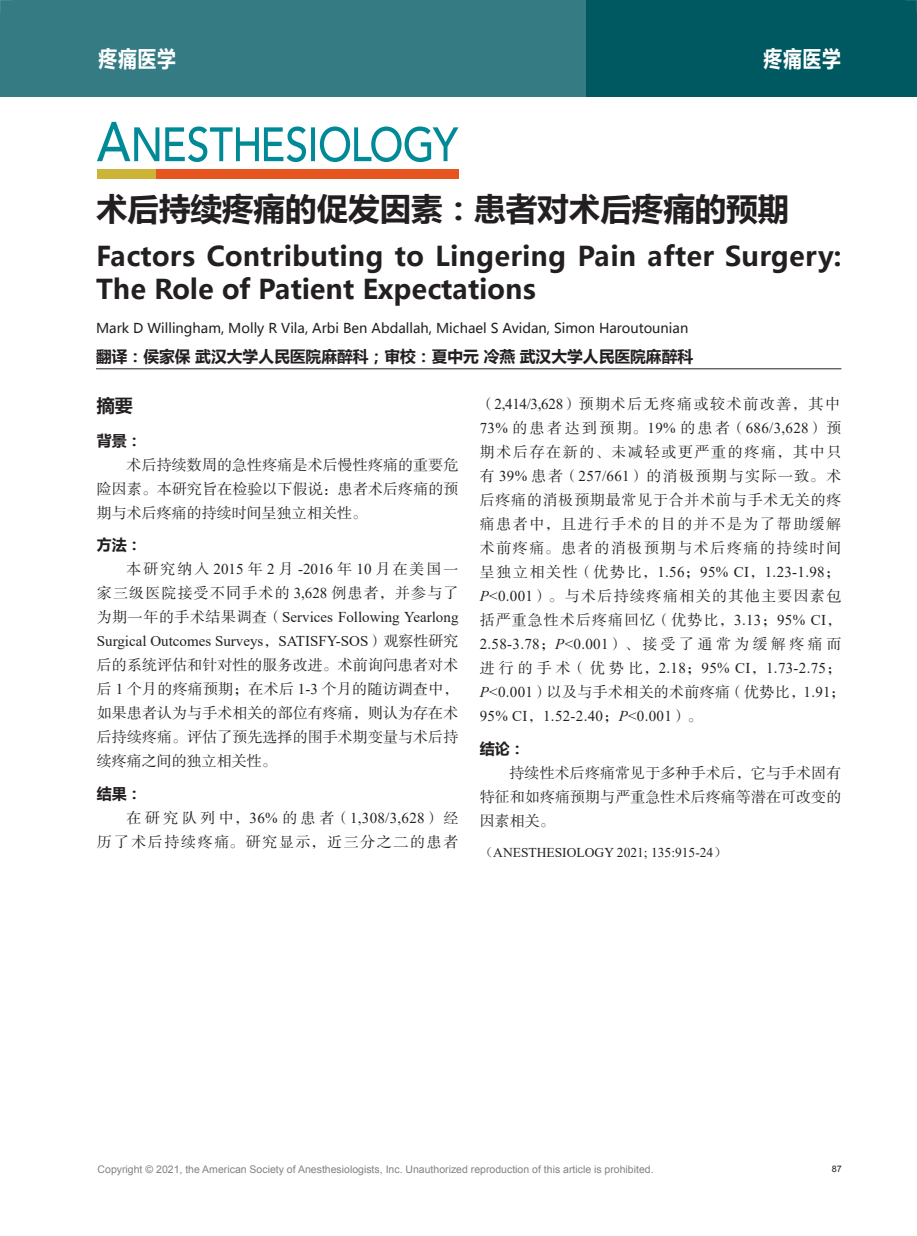
<style>
.page{position:relative;width:917px;height:1236px;background:#fff}
.page>*{position:absolute;margin:0;border:0;box-sizing:border-box;transform-origin:0 0}
.大标题{font:700 31.5px "Microsoft Ya Hei";color:#231f20}
.大标题英文{font:700 27px/33px "Microsoft Ya Hei";letter-spacing:.01em;color:#231f20}
.页眉{font:23.4px "FZLTCHJW GB1 0";color:#fff;scale:.83 1}
.标-1{font:700 18px "Microsoft Ya Hei";color:#231f20}
.翻译_审校{font:700 15.75px "Microsoft Ya Hei";color:#231f20}
.正文{font:15px/24px "FZSSK GBK1 0";letter-spacing:.095em;color:#231f20}
.正文-2{font:15px/24px "FZSSK GBK1 0";letter-spacing:.05em;color:#231f20;text-align:justify}
.正文-3{font:15px/24px "FZSSK GBK1 0";letter-spacing:.11em;color:#231f20;text-align:right}
.小标{font:700 15px "Microsoft Ya Hei";color:#231f20}
.文前{font:13.5px "Microsoft Ya Hei";color:#231f20}
.英文{font:13.5px "Times New Roman";color:#231f20}
.t1{font:10.5px "Arial";color:#808285}
.t2{font:9px "Arial";color:#231f20}
.s1{font-family:"Times New Roman"}
.s2{font-family:"Times New Roman";font-style:italic}
.s3{font-family:"Sim Sun"}
</style>
<div class="page">
<div style="left:0;top:0;width:12px;height:97px;background:#347b84"></div>
<div style="left:12px;top:0;width:904px;height:97px;background:#347b84"></div>
<div style="left:586px;top:0;width:330px;height:97px;background:#005861"></div>
<div style="left:149px;top:170px;width:309px;height:9px;background:#e6551f"></div>
<div style="left:97px;top:170px;width:58px;height:9px;background:#cbb437"></div>
<svg style="left:97px;top:122px;width:361px;height:40px"></svg>
<hr style="left:96px;top:368px;width:745px;height:1px;background:#231f20">
<svg style="left:0;top:0;width:12px;height:12px"></svg>
<svg style="left:905px;top:0;width:12px;height:13px"></svg>
<p class="页眉" style="left:98px;top:46px;width:95px">疼痛医学</p>
<h3 class="页眉" style="left:763px;top:46px;width:95px">疼痛医学</h3>
<p class="大标题" style="left:96px;top:186px;width:695px">术后持续疼痛的促发因素：患者对术后疼痛的预期</p>
<p class="大标题英文" style="left:96px;top:239px;width:747px">Factors Contributing to Lingering Pain after Surgery:<br>The Role of Patient Expectations</p>
<p class="文前" style="left:96px;top:319px;width:593px">Mark D Willingham, Molly R Vila, Arbi Ben Abdallah, Michael S Avidan, Simon Haroutounian</p>
<p class="翻译_审校" style="left:96px;top:345px;width:598px">翻译：侯家保 武汉大学人民医院麻醉科；审校：夏中元 冷燕 武汉大学人民医院麻醉科</p>
<p class="标-1" style="left:97px;top:392px;width:37px">摘要</p>
<p class="小标" style="left:97px;top:430px;width:46px">背景：</p>
<p class="正文-2" style="left:97px;top:453px;width:363px;text-indent:30px">术后持续数周的急性疼痛是术后慢性疼痛的重要危险因素。本研究旨在检验以下假说：患者术后疼痛的预期与术后疼痛的持续时间呈独立相关性。</p>
<p class="小标" style="left:97px;top:534px;width:46px">方法：</p>
<p class="正文-2" style="left:97px;top:558px;width:363px;text-indent:30px">本研究纳入 <span class="s1">2015</span> 年 <span class="s1">2</span> 月 <span class="s1">-2016</span> 年 <span class="s1">10</span> 月在美国一家三级医院接受不同手术的 <span class="s1">3,628</span> 例患者，并参与了为期一年的手术结果调查（<span class="s1">Services Following Yearlong Surgical Outcomes Surveys</span>，<span class="s1">SATISFY-SOS</span>）观察性研究后的系统评估和针对性的服务改进。术前询问患者对术后 <span class="s1">1</span> 个月的疼痛预期；在术后 <span class="s1">1-3</span> 个月的随访调查中，如果患者认为与手术相关的部位有疼痛，则认为存在术后持续疼痛。评估了预先选择的围手术期变量与术后持续疼痛之间的独立相关性。</p>
<p class="小标" style="left:97px;top:783px;width:46px">结果：</p>
<p class="正文-3" style="left:97px;top:806px;width:363px">在研究队列中，<span class="s1">36%</span> 的患者（<span class="s1">1,308/3,628</span>）经<br>历了术后持续疼痛。研究显示，近三分之二的患者</p>
<p class="正文" style="left:480px;top:392px;width:367px">（<span class="s1">2,414/3,628</span>）预期术后无疼痛或较术前改善，其中<br><span class="s1">73%</span> 的患者达到预期。<span class="s1">19%</span> 的患者（<span class="s1">686/3,628</span>）预期术后存在新的、未减轻或更严重的疼痛，其中只有 <span class="s1">39%</span> 患者（<span class="s1">257/661</span>）的消极预期与实际一致。术后疼痛的消极预期最常见于合并术前与手术无关的疼痛患者中，且进行手术的目的并不是为了帮助缓解术前疼痛。患者的消极预期与术后疼痛的持续时间呈独立相关性（优势比，<span class="s1">1.56</span>；<span class="s1">95% CI</span>，<span class="s1">1.23-1.98</span>；<br><span class="s2">P</span><span class="s1">&lt;0.001</span>）。与术后持续疼痛相关的其他主要因素包括严重急性术后疼痛回忆（优势比，<span class="s1">3.13</span>；<span class="s1">95% CI</span>，<br><span class="s1">2.58-3.78</span>；<span class="s2">P</span><span class="s1">&lt;0.001</span>）、接受了通常为缓解疼痛而进行的手术（优势比，<span class="s1">2.18</span>；<span class="s1">95% CI</span>，<span class="s1">1.73-2.75</span>；<br><span class="s2">P</span><span class="s1">&lt;0.001</span>）以及与手术相关的术前疼痛（优势比，<span class="s1">1.91</span>；<br><span class="s1">95% CI</span>，<span class="s1">1.52-2.40</span>；<span class="s2">P</span><span class="s1">&lt;0.001</span>）。</p>
<p class="小标" style="left:480px;top:737px;width:46px">结论：</p>
<p class="正文-2" style="left:480px;top:761px;width:363px;text-indent:30px">持续性术后疼痛常见于多种手术后，它与手术固有特征和如疼痛预期与严重急性术后疼痛等潜在可改变的因素相关。</p>
<p class="英文" style="left:480px;top:842px;width:248px"><span class="s3">（</span>ANESTHESIOLOGY 2021; 135:915-24<span class="s3">）</span></p>
<p class="t1" style="left:98px;top:1162px;width:557px">Copyright © 2021, the American Society of Anesthesiologists, Inc. Unauthorized reproduction of this article is prohibited.</p>
<p class="t2" style="left:831px;top:1162px;width:12px">87</p>
</div>
